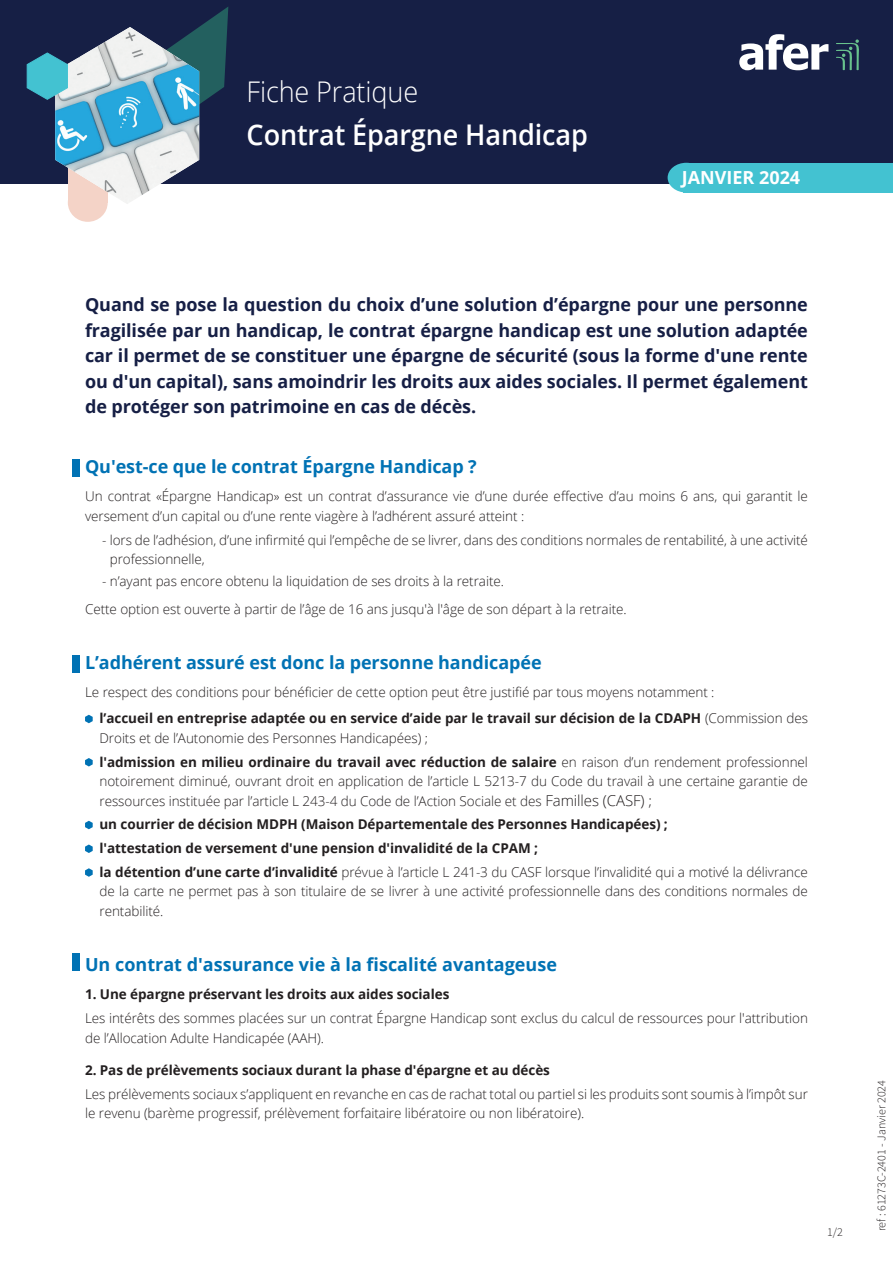
<style>
.page{position:relative;width:893px;height:1263px;background:#fff}
.page>*{position:absolute;margin:0;border:0;box-sizing:border-box;transform-origin:0 0}
.t1{font:600 28.5px "Open Sans";letter-spacing:-.005em;color:#fff;scale:.95 1}
.t2{font:300 28.5px "Open Sans";letter-spacing:-.005em;color:#fff;scale:.95 1}
.t3{font:700 18px/25.5px "Open Sans";letter-spacing:-.005em;color:#161f45;text-align:justify}
.t4{font:700 18px "Open Sans";letter-spacing:-.005em;color:#0072b4}
.t5{font:700 18px "Open Sans";color:#fff}
.t6{font:300 13.5px/19.5px "Open Sans";letter-spacing:-.005em;color:#231f20}
.t7{font:700 13.5px/23.7px "Open Sans";letter-spacing:-.005em;color:#231f20}
.t8{font:300 12px "Source Sans Pro";color:#231f20}
.s1{font-weight:700}
.s2{font-size:15px}
.s3{font-weight:300}
</style>
<div class="page">
<div style="left:0;top:0;width:893px;height:183px;background:#161f45"></div>
<svg style="left:739px;top:34px;width:89px;height:36px"></svg>
<svg style="left:836px;top:39px;width:23px;height:31px"></svg>
<div style="left:68px;top:183px;width:40px;height:39px;background:#f4d3c7;border-radius:50%"></div>
<svg style="left:26px;top:7px;width:202px;height:197px"></svg>
<div style="left:668px;top:163px;width:37px;height:30px;background:#43c2d1;border-radius:50%"></div>
<div style="left:684px;top:163px;width:209px;height:30px;background:#43c2d1"></div>
<svg style="left:85px;top:715px;width:8px;height:8px"></svg>
<svg style="left:85px;top:758px;width:8px;height:8px"></svg>
<svg style="left:85px;top:821px;width:8px;height:8px"></svg>
<svg style="left:85px;top:844px;width:8px;height:9px"></svg>
<svg style="left:85px;top:868px;width:8px;height:9px"></svg>
<div style="left:72px;top:954px;width:8px;height:17px;background:#0072b4"></div>
<div style="left:72px;top:656px;width:8px;height:17px;background:#0072b4"></div>
<div style="left:72px;top:459px;width:8px;height:17px;background:#0072b4"></div>
<h1 class="t2" style="left:247px;top:73px;width:182px">Fiche Pratique</h1>
<h1 class="t1" style="left:247px;top:115px;width:361px">Contrat Épargne Handicap</h1>
<h2 class="t5" style="left:682px;top:165px;width:120px">JANVIER 2024</h2>
<p class="t3" style="left:85px;top:292px;width:724px">Quand se pose la question du choix d’une solution d’épargne pour une personne fragilisée par un handicap, le contrat épargne handicap est une solution adaptée car il permet de se constituer une épargne de sécurité (sous la forme d'une rente ou d'un capital), sans amoindrir les droits aux aides sociales. Il permet également de protéger son patrimoine en cas de décès.</p>
<h2 class="t4" style="left:85px;top:454px;width:393px">Qu'est-ce que le contrat Épargne Handicap ?</h2>
<p class="t6" style="left:85px;top:486px;width:724px">Un contrat «Épargne Handicap» est un contrat d’assurance vie d’une durée effective d’au moins 6 ans, qui garantit le versement d’un capital ou d’une rente viagère à l’adhérent assuré atteint :</p>
<p class="t6" style="left:110px;top:530px;width:700px;text-indent:-8px">- lors de l’adhésion, d’une infirmité qui l’empêche de se livrer, dans des conditions normales de rentabilité, à une activité professionnelle,</p>
<p class="t6" style="left:85px;top:566px;width:543px;line-height:28px;text-indent:17px">- n’ayant pas encore obtenu la liquidation de ses droits à la retraite.<br>Cette option est ouverte à partir de l’âge de 16 ans jusqu'à l'âge de son départ à la retraite.</p>
<h2 class="t4" style="left:85px;top:650px;width:458px">L’adhérent assuré est donc la personne handicapée</h2>
<p class="t6" style="left:100px;top:679px;width:710px;line-height:26px;text-indent:-14px">Le respect des conditions pour bénéficier de cette option peut être justifié par tous moyens notamment :<br><span class="s1">l’accueil en entreprise adaptée ou en service d’aide par le travail sur décision de la CDAPH</span> (Commission des</p>
<p class="t6" style="left:100px;top:726px;width:710px;line-height:23.7px">Droits et de l’Autonomie des Personnes Handicapées) ;<br><span class="s1">l'admission en milieu ordinaire du travail avec réduction de salaire</span> en raison d’un rendement professionnel</p>
<p class="t6" style="left:100px;top:771px;width:710px">notoirement diminué, ouvrant droit en application de l’article L 5213-7 du Code du travail à une certaine garantie de ressources instituée par l’article L 243-4 du Code de l’Action Sociale et des <span class="s2">Familles (CASF) ;</span></p>
<p class="t7" style="left:100px;top:812px;width:710px">un courrier de décision MDPH (Maison Départementale des Personnes Handicapées) ;<br>l'attestation de versement d'une pension d'invalidité de la CPAM ;<br>la détention d’une carte d’invalidité <span class="s3">prévue à l’article L 241-3 du CASF lorsque l’invalidité qui a motivé la délivrance</span></p>
<p class="t6" style="left:100px;top:881px;width:710px">de la carte ne permet pas à son titulaire de se livrer à une activité professionnelle dans des conditions normales de rentabilité.</p>
<h2 class="t4" style="left:85px;top:952px;width:473px">Un contrat d'assurance vie à la fiscalité avantageuse</h2>
<p class="t7" style="left:85px;top:982px;width:366px">1. Une épargne préservant les droits aux aides sociales</p>
<p class="t6" style="left:85px;top:1008px;width:724px">Les intérêts des sommes placées sur un contrat Épargne Handicap sont exclus du calcul de ressources pour l'attribution de l’Allocation Adulte Handicapée (AAH).</p>
<p class="t7" style="left:85px;top:1058px;width:466px">2. Pas de prélèvements sociaux durant la phase d'épargne et au décès</p>
<p class="t6" style="left:85px;top:1084px;width:724px">Les prélèvements sociaux s’appliquent en revanche en cas de rachat total ou partiel si les produits sont soumis à l’impôt sur le revenu (barème progressif, prélèvement forfaitaire libératoire ou non libératoire).</p>
<p class="t8" style="left:874px;top:1231px;width:153px;rotate:-90deg">ref : 61273C-2401 - Janvier 2024</p>
<p class="t8" style="left:827px;top:1225px;width:17px">1/2</p>
</div>
